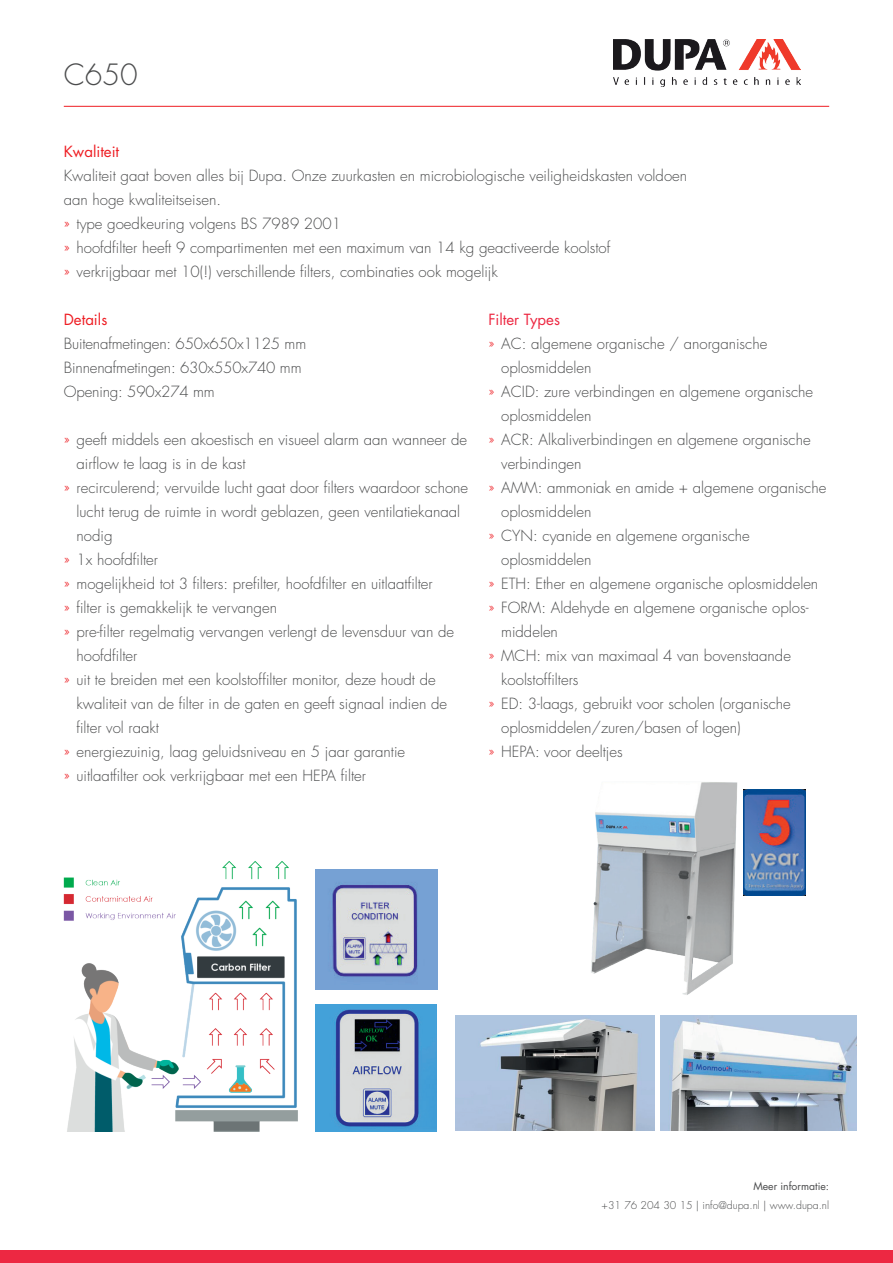
<style>
.page{position:relative;width:893px;height:1263px;background:#fff}
.page>*{position:absolute;margin:0;border:0;box-sizing:border-box;transform-origin:0 0}
.t1{font:300 28.5px "Futura Std";color:#4b4c4d}
.t2{font:300 15px/24px "Futura Std";color:#4b4c4d}
.t3{font:15px "Futura Std";color:#ee1d23}
.t4{font:15px "Futura Std";color:#ed2842}
.t5{font:300 10.5px "Futura Std";color:#4b4c4d}
.t6{font:10.5px "Futura Std";color:#4b4c4d}
.s1{color:#ee1d23}
</style>
<div class="page">
<div style="left:0;top:1250px;width:893px;height:13px;background:#ed2842"></div>
<hr style="left:64px;top:106px;width:765px;height:1px;background:#ee1d23">
<img style="left:613px;top:40px;width:187px;height:47px">
<img style="left:591px;top:782px;width:153px;height:213px">
<img style="left:744px;top:789px;width:61px;height:107px">
<img style="left:315px;top:870px;width:122px;height:120px">
<img style="left:315px;top:1004px;width:122px;height:127px">
<img style="left:455px;top:1015px;width:199px;height:115px">
<img style="left:660px;top:1015px;width:197px;height:115px">
<img style="left:63px;top:861px;width:235px;height:270px">
<h1 class="t1" style="left:64px;top:57px;width:76px">C650</h1>
<p class="t3" style="left:64px;top:142px;width:57px">Kwaliteit</p>
<p class="t2" style="left:64px;top:164px;width:625px">Kwaliteit gaat boven alles bij Dupa. Onze zuurkasten en microbiologische veiligheidskasten voldoen aan hoge kwaliteitseisen.<br><span class="s1">»</span> type goedkeuring volgens BS 7989 2001<br><span class="s1">»</span> hoofdfilter heeft 9 compartimenten met een maximum van 14 kg geactiveerde koolstof<br><span class="s1">»</span> verkrijgbaar met 10(!) verschillende filters, combinaties ook mogelijk</p>
<p class="t4" style="left:488px;top:310px;width:73px">Filter Types</p>
<p class="t2" style="left:488px;top:332px;width:280px"><span class="s1">»</span> AC: algemene organische / anorganische</p>
<p class="t2" style="left:501px;top:356px;width:92px">oplosmiddelen</p>
<p class="t2" style="left:488px;top:380px;width:326px"><span class="s1">»</span> ACID: zure verbindingen en algemene organische</p>
<p class="t2" style="left:501px;top:404px;width:92px">oplosmiddelen</p>
<p class="t2" style="left:488px;top:428px;width:324px"><span class="s1">»</span> ACR: Alkaliverbindingen en algemene organische</p>
<p class="t2" style="left:501px;top:452px;width:82px">verbindingen</p>
<p class="t2" style="left:488px;top:476px;width:339px"><span class="s1">»</span> AMM: ammoniak en amide + algemene organische</p>
<p class="t2" style="left:501px;top:500px;width:92px">oplosmiddelen</p>
<p class="t2" style="left:488px;top:524px;width:263px"><span class="s1">»</span> CYN: cyanide en algemene organische</p>
<p class="t2" style="left:501px;top:548px;width:92px">oplosmiddelen</p>
<p class="t2" style="left:488px;top:572px;width:331px"><span class="s1">»</span> ETH: Ether en algemene organische oplosmiddelen</p>
<p class="t2" style="left:488px;top:596px;width:322px"><span class="s1">»</span> FORM: Aldehyde en algemene organische oplos-</p>
<p class="t2" style="left:501px;top:620px;width:58px">middelen</p>
<p class="t2" style="left:488px;top:644px;width:304px"><span class="s1">»</span> MCH: mix van maximaal 4 van bovenstaande</p>
<p class="t2" style="left:501px;top:668px;width:79px">koolstoffilters</p>
<p class="t2" style="left:488px;top:692px;width:304px"><span class="s1">»</span> ED: 3-laags, gebruikt voor scholen (organische</p>
<p class="t2" style="left:501px;top:716px;width:241px">oplosmiddelen/zuren/basen of logen)</p>
<p class="t2" style="left:488px;top:740px;width:136px"><span class="s1">»</span> HEPA: voor deeltjes</p>
<p class="t3" style="left:64px;top:310px;width:45px">Details</p>
<p class="t2" style="left:64px;top:332px;width:244px">Buitenafmetingen: 650x650x1125 mm<br>Binnenafmetingen: 630x550x740 mm<br>Opening: 590x274 mm</p>
<p class="t2" style="left:64px;top:428px;width:405px"><span class="s1">»</span> geeft middels een akoestisch en visueel alarm aan wanneer de</p>
<p class="t2" style="left:77px;top:452px;width:171px">airflow te laag is in de kast</p>
<p class="t2" style="left:64px;top:476px;width:406px"><span class="s1">»</span> recirculerend; vervuilde lucht gaat door filters waardoor schone</p>
<p class="t2" style="left:77px;top:500px;width:385px">lucht terug de ruimte in wordt geblazen, geen ventilatiekanaal</p>
<p class="t2" style="left:77px;top:524px;width:37px">nodig</p>
<p class="t2" style="left:64px;top:548px;width:96px"><span class="s1">»</span> 1x hoofdfilter</p>
<p class="t2" style="left:64px;top:572px;width:370px"><span class="s1">»</span> mogelijkheid tot 3 filters: prefilter, hoofdfilter en uitlaatfilter</p>
<p class="t2" style="left:64px;top:596px;width:215px"><span class="s1">»</span> filter is gemakkelijk te vervangen</p>
<p class="t2" style="left:64px;top:620px;width:392px"><span class="s1">»</span> pre-filter regelmatig vervangen verlengt de levensduur van de</p>
<p class="t2" style="left:77px;top:644px;width:62px">hoofdfilter</p>
<p class="t2" style="left:64px;top:668px;width:373px"><span class="s1">»</span> uit te breiden met een koolstoffilter monitor, deze houdt de</p>
<p class="t2" style="left:77px;top:692px;width:372px">kwaliteit van de filter in de gaten en geeft signaal indien de</p>
<p class="t2" style="left:77px;top:716px;width:84px">filter vol raakt</p>
<p class="t2" style="left:64px;top:740px;width:343px"><span class="s1">»</span> energiezuinig, laag geluidsniveau en 5 jaar garantie</p>
<p class="t2" style="left:64px;top:764px;width:304px"><span class="s1">»</span> uitlaatfilter ook verkrijgbaar met een HEPA filter</p>
<p class="t6" style="left:753px;top:1180px;width:77px">Meer informatie:</p>
<p class="t5" style="left:602px;top:1199px;width:229px">+31 76 204 30 15 | info@dupa.nl | www.dupa.nl</p>
</div>
